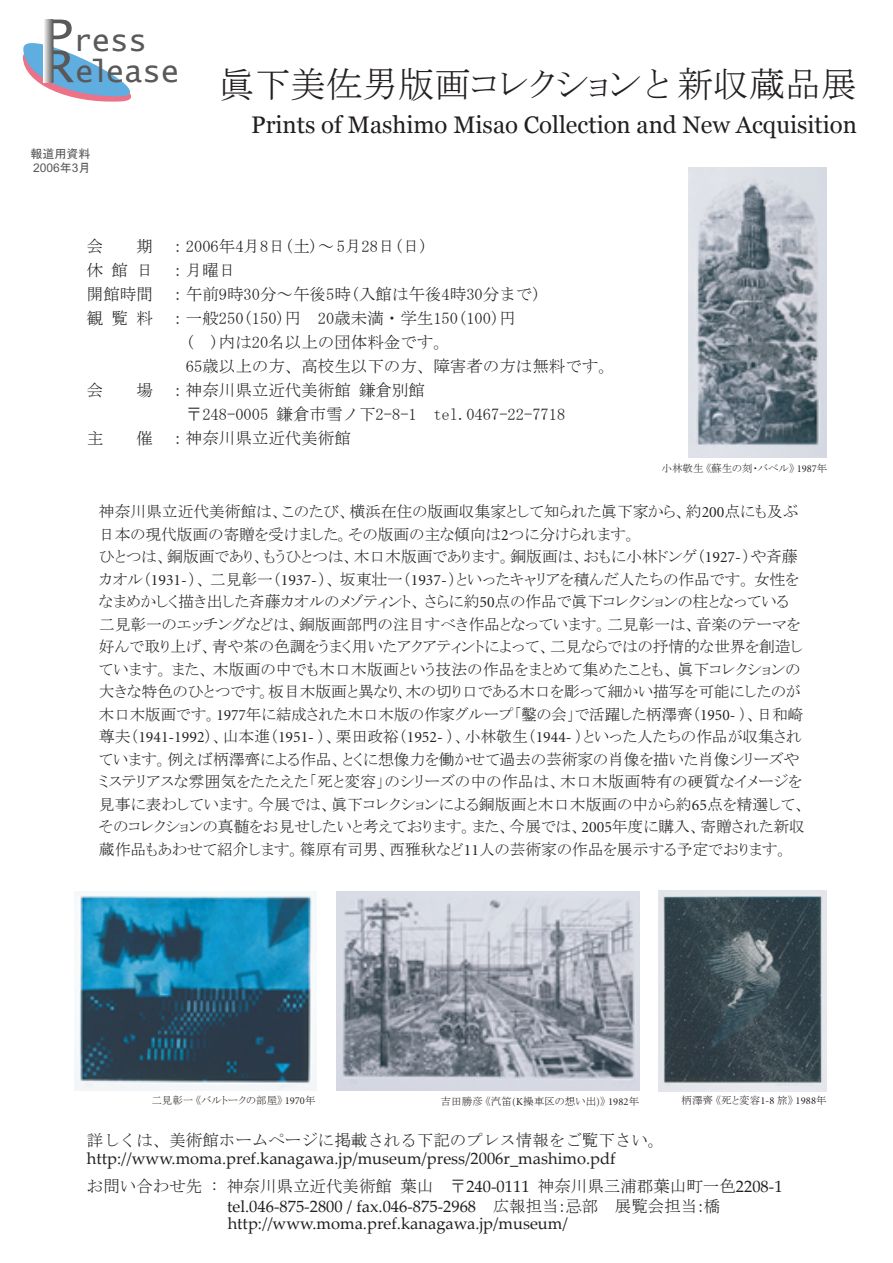
<style>
.page{position:relative;width:893px;height:1263px;background:#fff}
.page>*{position:absolute;margin:0;border:0;box-sizing:border-box;transform-origin:0 0}
.t1{font:36px "MSP Mincho";color:#231f20}
.t2{font:30.45px/30.9px "Lucida Console";color:#595959}
.t3{font:24px "Georgia";color:#231f20}
.t4{font:16.5px/24px "MS Mincho";color:#231f20}
.t5{font:16.5px/16.5px "Palatino Linotype";color:#231f20}
.t6{font:15.75px/22.5px "MSP Mincho";color:#231f20}
.t7{font:12px "Arial";color:#57585a}
.t8{font:12px "MS Gothic";color:#57585a}
.t9{font:10.5px "MSP Mincho";color:#231f20}
.s1{font-size:50.7px}
.s2{font-family:"MS Gothic"}
.s3{font-family:"Minion"}
.s4{font-family:"Palatino Linotype"}
.s5{font-family:"MS Mincho"}
</style>
<div class="page">
<svg style="left:22px;top:22px;width:110px;height:80px"></svg>
<svg style="left:43px;top:20px;width:9px;height:62px"></svg>
<img style="left:688px;top:168px;width:138px;height:289px">
<img style="left:74px;top:893px;width:242px;height:198px">
<img style="left:658px;top:891px;width:168px;height:200px">
<img style="left:337px;top:891px;width:302px;height:199px">
<h2 class="t2" style="left:43px;top:27px;width:138px"><span class="s1">P</span>ress<br><span class="s1">R</span>elease</h2>
<p class="t8" style="left:30px;top:147px;width:61px">報道用資料</p>
<p class="t7" style="left:33px;top:161px;width:59px">2006<span class="s2">年</span>3<span class="s2">月</span></p>
<h1 class="t1" style="left:218px;top:66px;width:640px">眞下美佐男版画コレクションと新収蔵品展</h1>
<h3 class="t3" style="left:251px;top:111px;width:607px">Prints of Mashimo Misao Collection and New Acquisition</h3>
<p class="t4" style="left:87px;top:234px;width:18px">会</p>
<p class="t4" style="left:136px;top:234px;width:293px">期 ：2006年4月8日(土)～5月28日(日)</p>
<p class="t4" style="left:87px;top:258px;width:150px">休館日 ：月曜日</p>
<p class="t4" style="left:87px;top:282px;width:455px">開館時間 ：午前9時30分～午後5時(入館は午後4時30分まで)</p>
<p class="t4" style="left:87px;top:306px;width:430px">観覧料 ：一般250(150)円 20歳未満・学生150(100)円</p>
<p class="t4" style="left:186px;top:330px;width:265px">( )内は20名以上の団体料金です。</p>
<p class="t4" style="left:186px;top:354px;width:430px">65歳以上の方、高校生以下の方、障害者の方は無料です。</p>
<p class="t4" style="left:87px;top:378px;width:18px">会</p>
<p class="t4" style="left:186px;top:378px;width:381px;text-indent:-50px">場 ：神奈川県立近代美術館鎌倉別館<br>〒248-0005 鎌倉市雪ノ下2-8-1 tel.0467-22-7718</p>
<p class="t4" style="left:87px;top:426px;width:18px">主</p>
<p class="t4" style="left:136px;top:426px;width:216px">催 ：神奈川県立近代美術館</p>
<p class="t9" style="left:662px;top:463px;width:167px">小林敬生《蘇生の刻・バベル》 <span class="s3">1987</span>年</p>
<p class="t6" style="left:99px;top:500px;width:708px">神奈川県立近代美術館は、このたび、横浜在住の版画収集家として知られた眞下家から、約<span class="s3">200</span>点にも及ぶ日本の現代版画の寄贈を受けました。その版画の主な傾向は<span class="s3">2</span>つに分けられます。<br>ひとつは、銅版画であり、もうひとつは、木口木版画であります。銅版画は、おもに小林ドンゲ（<span class="s3">1927-</span>）や斉藤カオル（<span class="s3">1931-</span>）、二見彰一（<span class="s3">1937-</span>）、坂東壮一（<span class="s3">1937-</span>）といったキャリアを積んだ人たちの作品です。女性をなまめかしく描き出した斉藤カオルのメゾティント、さらに約<span class="s3">50</span>点の作品で眞下コレクションの柱となっている二見彰一のエッチングなどは、銅版画部門の注目すべき作品となっています。二見彰一は、音楽のテーマを好んで取り上げ、青や茶の色調をうまく用いたアクアティントによって、二見ならではの抒情的な世界を創造しています。また、木版画の中でも木口木版画という技法の作品をまとめて集めたことも、眞下コレクションの大きな特色のひとつです。板目木版画と異なり、木の切り口である木口を彫って細かい描写を可能にしたのが木口木版画です。<span class="s3">1977</span>年に結成された木口木版の作家グループ「鑿の会」で活躍した柄澤齊（<span class="s3">1950-</span> ）、日和崎尊夫（<span class="s3">1941-1992</span>）、山本進（<span class="s3">1951-</span> ）、栗田政裕（<span class="s3">1952-</span> ）、小林敬生（<span class="s3">1944-</span> ）といった人たちの作品が収集されています。例えば柄澤齊による作品、とくに想像力を働かせて過去の芸術家の肖像を描いた肖像シリーズやミステリアスな雰囲気をたたえた「死と変容」のシリーズの中の作品は、木口木版画特有の硬質なイメージを見事に表わしています。今展では、眞下コレクションによる銅版画と木口木版画の中から約<span class="s3">65</span>点を精選して、そのコレクションの真髄をお見せしたいと考えております。また、今展では、<span class="s3">2005</span>年度に購入、寄贈された新収蔵作品もあわせて紹介します。篠原有司男、西雅秋など<span class="s3">11</span>人の芸術家の作品を展示する予定でおります。</p>
<p class="t9" style="left:151px;top:1095px;width:166px">二見彰一《バルトークの部屋》 <span class="s3">1970</span>年</p>
<p class="t9" style="left:441px;top:1096px;width:200px">吉田勝彦《汽笛<span class="s3">(K</span>操車区の想い出<span class="s3">)</span>》 <span class="s3">1982</span>年</p>
<p class="t9" style="left:681px;top:1095px;width:147px">柄澤齊《死と変容<span class="s3">1-8</span> 旅》 <span class="s3">1988</span>年</p>
<p class="t4" style="left:87px;top:1128px;width:579px">詳しくは、美術館ホームページに掲載される下記のプレス情報をご覧下さい。</p>
<p class="t5" style="left:87px;top:1149px;width:530px">http://www.moma.pref.kanagawa.jp/museum/press/2006r_mashimo.pdf</p>
<p class="t4" style="left:87px;top:1174px;width:697px">お問い合わせ先 : 神奈川県立近代美術館葉山 〒<span class="s4">240-0111</span> 神奈川県三浦郡葉山町一色<span class="s4">2208-1</span></p>
<p class="t5" style="left:227px;top:1197px;width:495px">tel.046-875-2800 / fax.046-875-2968 <span class="s5">広報担当：忌部 展覧会担当：橋</span>http://www.moma.pref.kanagawa.jp/museum/</p>
</div>
